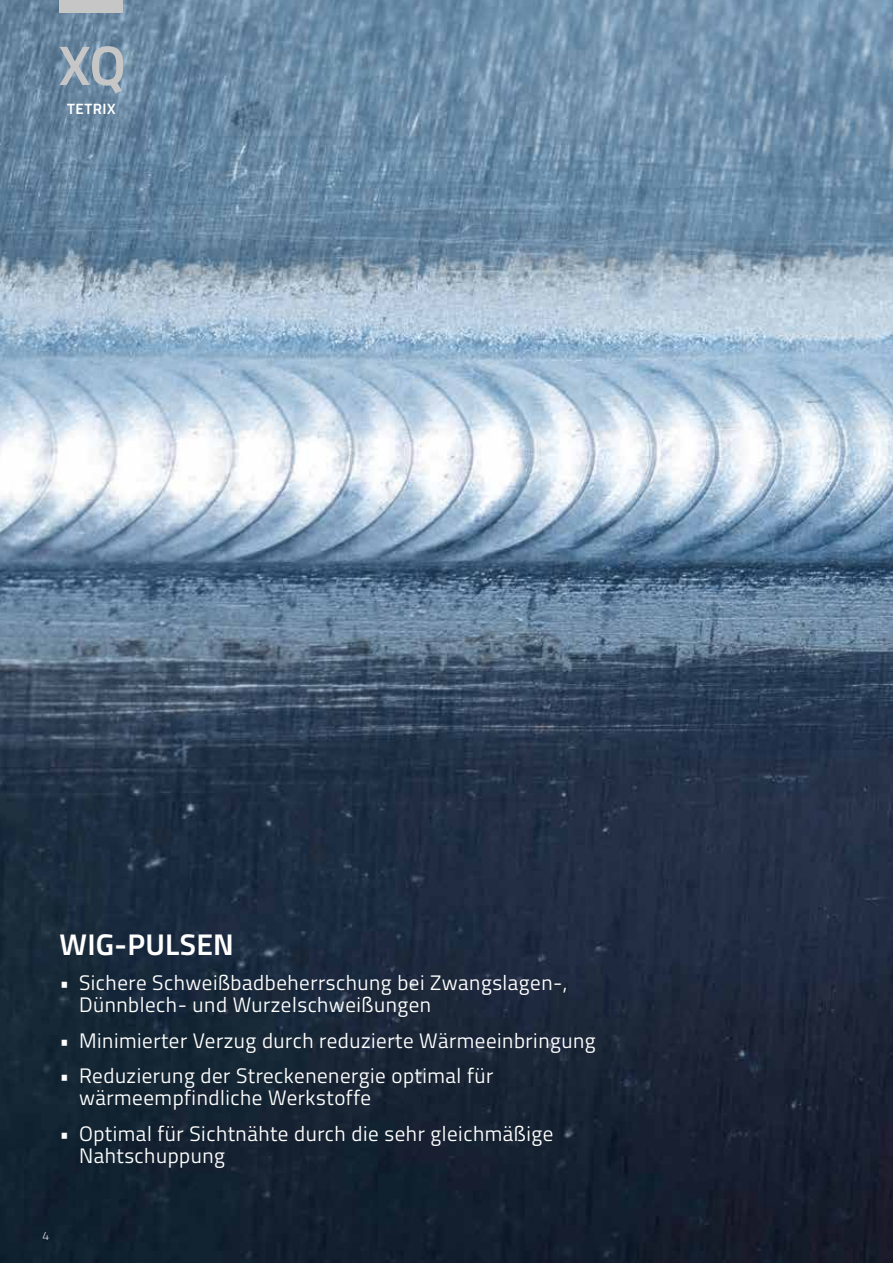
<style>
.page{position:relative;width:893px;height:1263px;background:#fff}
.page>*{position:absolute;margin:0;border:0;box-sizing:border-box;transform-origin:0 0}
.t1{font:700 30px "Titillium Text";letter-spacing:.01em;color:#fff}
.t2{font:21px/22.5px "Titillium Text";letter-spacing:.025em;color:#fff}
.t3{font:700 15px "Titillium Text";letter-spacing:.03em;color:#fff}
.t4{font:300 12px "Titillium Text";color:#fff}
</style>
<div class="page">
<img style="left:0;top:0;width:893px;height:1263px">
<svg style="left:60px;top:46px;width:63px;height:47px;background:#8fa0b0"></svg>
<div style="left:60px;top:0;width:63px;height:13px;background:#c6c6c6"></div>
<p class="t3" style="left:67px;top:97px;width:50px">TETRIX</p>
<h1 class="t1" style="left:60px;top:921px;width:176px">WIG-PULSEN</h1>
<p class="t2" style="left:79px;top:970px;width:490px;text-indent:-20px">• Sichere Schweißbadbeherrschung bei Zwangslagen-,<br>Dünnblech- und Wurzelschweißungen</p>
<p class="t2" style="left:60px;top:1028px;width:538px">• Minimierter Verzug durch reduzierte Wärmeeinbringung</p>
<p class="t2" style="left:79px;top:1063px;width:416px;text-indent:-20px">• Reduzierung der Streckenenergie optimal für wärmeempfindliche Werkstoffe</p>
<p class="t2" style="left:79px;top:1121px;width:476px;text-indent:-20px">• Optimal für Sichtnähte durch die sehr gleichmäßige<br>Nahtschuppung</p>
<p class="t4" style="left:43px;top:1227px;width:8px">4</p>
</div>
